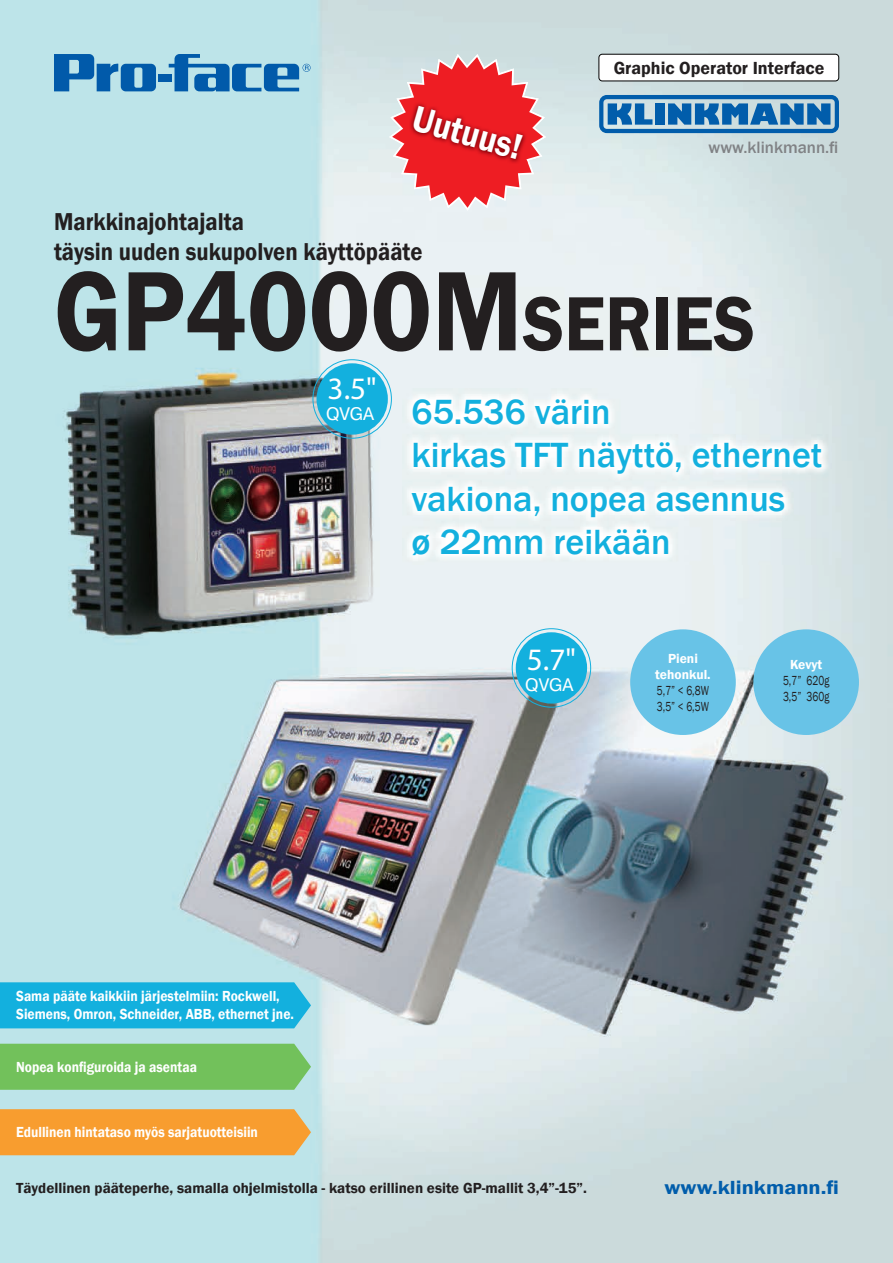
<style>
.page{position:relative;width:893px;height:1263px;background:#fff}
.page>*{position:absolute;margin:0;border:0;box-sizing:border-box;transform-origin:0 0}
.t1{font:600 117px "Franklin Gothic";color:#231f20;scale:.9 1}
.t2{font:600 36.75px "Franklin Gothic";color:#fff;scale:.9 1}
.t3{font:500 36px/43.5px "Franklin Gothic";color:#13b0de}
.t4{font:31.2px "Myriad Pro";color:#fff}
.t5{font:600 25.05px/30.2px "Franklin Gothic";color:#231f20;scale:.9 1}
.t6{font:600 19.5px "Franklin Gothic";color:#015dab;scale:1.14 1}
.t7{font:600 18px "Franklin Gothic";color:#231f20}
.t8{font:18px "Helvetica";color:#fff}
.t9{font:500 16.95px "Franklin Gothic";color:#808285}
.t10{font:600 15px/18px "Franklin Gothic";color:#fff;scale:.9 1}
.t11{font:600 15px "Franklin Gothic";color:#231f20}
.t12{font:13.5px/16.2px "Franklin Gothic";color:#231f20;scale:.75 1}
.t13{font:600 13.5px/16.2px "Franklin Gothic";color:#fff;text-align:center}
.s1{font-size:79.5px}
</style>
<div class="page">
<img style="left:0;top:0;width:893px;height:1263px">
<svg style="left:599px;top:95px;width:240px;height:38px;background:#4e8dbe"></svg>
<div style="left:599px;top:54px;width:240px;height:27px;background:#fff;border-radius:3px"></div>
<div style="left:599px;top:54px;width:240px;height:27px;border:1px solid #030303;border-radius:3px"></div>
<div style="left:158px;top:74px;width:14px;height:7px;background:#015aaa"></div>
<svg style="left:169px;top:54px;width:142px;height:37px;background:#62a1ca"></svg>
<svg style="left:54px;top:54px;width:102px;height:37px;background:#4b90c2"></svg>
<div style="left:316px;top:363px;width:72px;height:72px;background:#13b0de;border-radius:50%"></div>
<div style="left:313px;top:359px;width:79px;height:80px;border:1px solid #13b0de;border-radius:50%"></div>
<div style="left:516px;top:632px;width:71px;height:72px;background:#13b0de;border-radius:50%"></div>
<div style="left:512px;top:628px;width:79px;height:80px;border:1px solid #13b0de;border-radius:50%"></div>
<div style="left:0;top:982px;width:311px;height:46px;background:#13b0de"></div>
<div style="left:0;top:1044px;width:311px;height:46px;background:#72c15b"></div>
<div style="left:0;top:1109px;width:311px;height:46px;background:#f89d2f"></div>
<img style="left:402px;top:389px;width:429px;height:176px">
<svg style="left:389px;top:54px;width:157px;height:157px;background:#e0686c"></svg>
<div style="left:753px;top:629px;width:106px;height:106px;background:#68c3e7;border-radius:50%"></div>
<div style="left:630px;top:629px;width:106px;height:106px;background:#68c3e7;border-radius:50%"></div>
<h2 class="t2" style="left:420px;top:96px;width:126px;rotate:16deg">Uutuus!</h2>
<p class="t7" style="left:614px;top:56px;width:212px">Graphic Operator Interface</p>
<p class="t9" style="left:708px;top:136px;width:131px">www.klinkmann.fi</p>
<h3 class="t5" style="left:54px;top:207px;width:411px">Markkinajohtajalta<br>täysin uuden sukupolven käyttöpääte</h3>
<h1 class="t1" style="left:54px;top:239px;width:781px">GP4000M<span class="s1">SERIES</span></h1>
<h3 class="t4" style="left:328px;top:370px;width:51px">3.5"</h3>
<p class="t8" style="left:326px;top:405px;width:50px">QVGA</p>
<h3 class="t3" style="left:412px;top:390px;width:412px">65.536 värin<br>kirkas TFT näyttö, ethernet vakiona, nopea asennus<br>ø 22mm reikään</h3>
<p class="t10" style="left:16px;top:988px;width:310px">Sama pääte kaikkiin järjestelmiin: Rockwell,<br>Siemens, Omron, Schneider, ABB, ethernet jne.</p>
<p class="t10" style="left:16px;top:1058px;width:202px">Nopea konfiguroida ja asentaa</p>
<p class="t10" style="left:16px;top:1124px;width:270px">Edullinen hintataso myös sarjatuotteisiin</p>
<h3 class="t4" style="left:527px;top:640px;width:51px">5.7"</h3>
<p class="t8" style="left:525px;top:675px;width:50px">QVGA</p>
<p class="t13" style="left:655px;top:650px;width:57px">Pieni tehonkul.</p>
<p class="t12" style="left:657px;top:683px;width:71px">5,7” &lt; 6,8W<br>3,5” &lt; 6,5W</p>
<p class="t13" style="left:790px;top:656px;width:34px">Kevyt</p>
<p class="t12" style="left:783px;top:673px;width:63px">5,7” 620g<br>3,5” 360g</p>
<p class="t11" style="left:16px;top:1179px;width:572px">Täydellinen pääteperhe, samalla ohjelmistolla - katso erillinen esite GP-mallit 3,4”-15”.</p>
<h3 class="t6" style="left:665px;top:1175px;width:154px">www.klinkmann.fi</h3>
</div>
